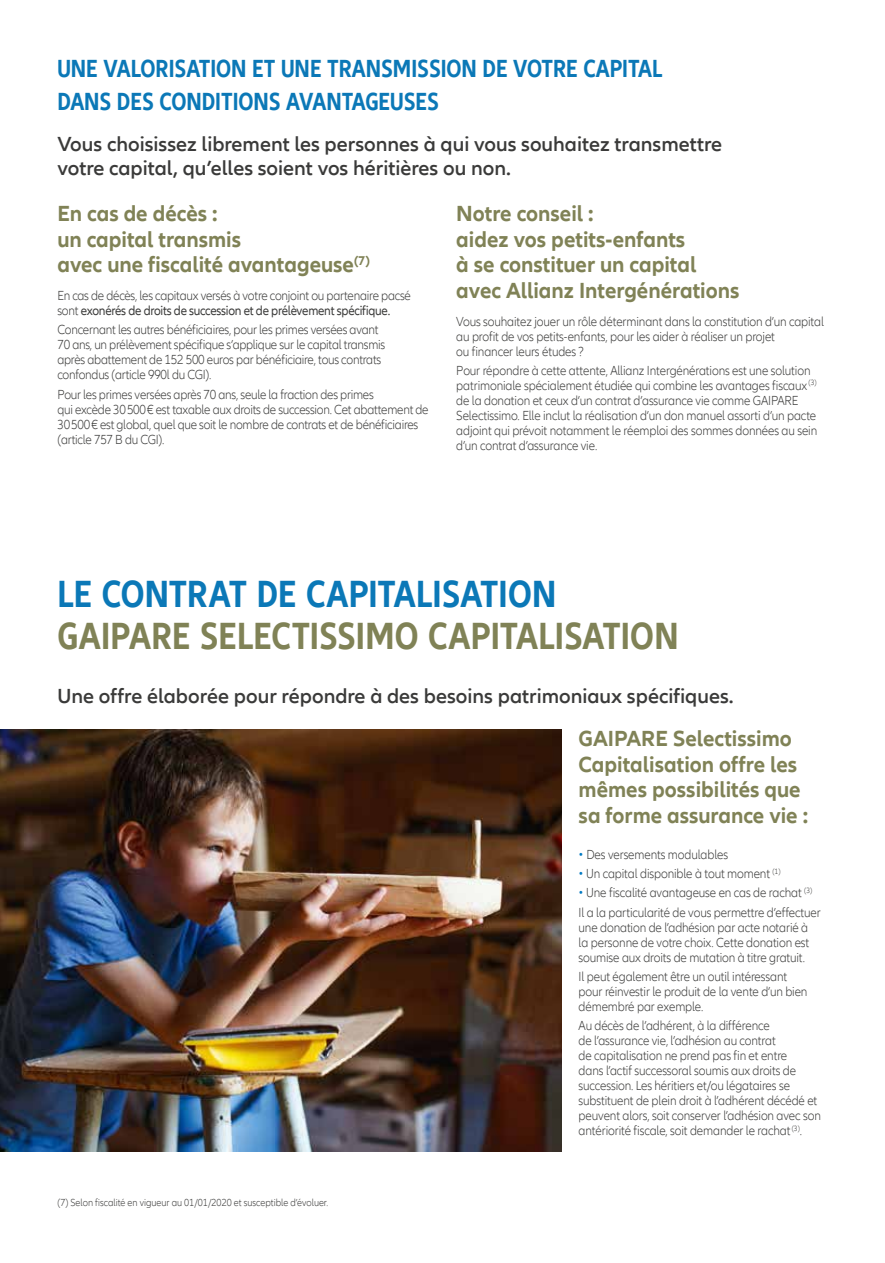
<style>
.page{position:relative;width:885px;height:1263px;background:#fff}
.page>*{position:absolute;margin:0;border:0;box-sizing:border-box;transform-origin:0 0}
.t1{font:700 condensed 39px "Allianz Neo";letter-spacing:.005em;color:#808256}
.t2{font:700 condensed 39px "Allianz Neo";color:#0b78b7}
.t3{font:700 condensed 25.5px/33px "Allianz Neo";color:#0b78b7}
.t4{font:700 22.5px/25.5px "Allianz Neo";color:#808256}
.t5{font:600 21px/24px "Allianz Neo";color:#3a3a39}
.t6{font:300 13.5px/15px "Allianz Neo";letter-spacing:-.01em;color:#3a3a39;scale:.9 1}
.t7{font:300 10.5px "Allianz Neo";color:#3a3a39;scale:.9 1}
.s1{font-weight:400}
.s2{font-weight:400;color:#0079c2}
</style>
<div class="page">
<img style="left:0;top:730px;width:561px;height:421px">
<h2 class="t3" style="left:57px;top:52px;width:606px">UNE VALORISATION ET UNE TRANSMISSION DE VOTRE CAPITAL<br>DANS DES CONDITIONS AVANTAGEUSES</h2>
<h3 class="t5" style="left:57px;top:132px;width:666px">Vous choisissez librement les personnes à qui vous souhaitez transmettre votre capital, qu’elles soient vos héritières ou non.</h3>
<h3 class="t4" style="left:57px;top:202px;width:314px">En cas de décès :<br>un capital transmis<br>avec une fiscalité avantageuse<sup>(7)</sup></h3>
<p class="t6" style="left:57px;top:288px;width:394px">En cas de décès, les capitaux versés à votre conjoint ou partenaire pacsé sont <span class="s1">exonérés de droits de succession et de prélèvement spécifique.</span></p>
<p class="t6" style="left:57px;top:323px;width:366px">Concernant les autres bénéficiaires, pour les primes versées avant 70 ans, un prélèvement spécifique s’applique sur le capital transmis après abattement de 152 500 euros par bénéficiaire, tous contrats confondus (article 990l du CGI).</p>
<p class="t6" style="left:57px;top:387px;width:414px">Pour les primes versées après 70 ans, seule la fraction des primes<br>qui excède 30500€ est taxable aux droits de succession. Cet abattement de 30500€ est global, quel que soit le nombre de contrats et de bénéficiaires (article 757 B du CGI).</p>
<h3 class="t4" style="left:456px;top:202px;width:284px">Notre conseil :<br>aidez vos petits-enfants<br>à se constituer un capital avec Allianz Intergénérations</h3>
<p class="t6" style="left:456px;top:314px;width:410px">Vous souhaitez jouer un rôle déterminant dans la constitution d’un capital au profit de vos petits-enfants, pour les aider à réaliser un projet<br>ou financer leurs études ?</p>
<p class="t6" style="left:456px;top:363px;width:402px">Pour répondre à cette attente, Allianz Intergénérations est une solution patrimoniale spécialement étudiée qui combine les avantages fiscaux <sup>(3) </sup>de la donation et ceux d’un contrat d’assurance vie comme GAIPARE Selectissimo. Elle inclut la réalisation d’un don manuel assorti d’un pacte adjoint qui prévoit notamment le réemploi des sommes données au sein d’un contrat d’assurance vie.</p>
<h1 class="t2" style="left:57px;top:572px;width:500px">LE CONTRAT DE CAPITALISATION</h1>
<h1 class="t1" style="left:57px;top:614px;width:622px">GAIPARE SELECTISSIMO CAPITALISATION</h1>
<h3 class="t5" style="left:57px;top:685px;width:677px">Une offre élaborée pour répondre à des besoins patrimoniaux spécifiques.</h3>
<p class="t7" style="left:57px;top:1196px;width:302px">(7) Selon fiscalité en vigueur au 01/01/2020 et susceptible d’évoluer.</p>
<h3 class="t4" style="left:578px;top:726px;width:231px">GAIPARE Selectissimo<br>Capitalisation offre les mêmes possibilités que sa forme assurance vie :</h3>
<p class="t6" style="left:578px;top:847px;width:168px"><span class="s2">•</span> Des versements modulables</p>
<p class="t6" style="left:578px;top:866px;width:226px"><span class="s2">•</span> Un capital disponible à tout moment <sup>(1)</sup></p>
<p class="t6" style="left:578px;top:884px;width:270px;line-height:19.2px"><span class="s2">•</span> Une fiscalité avantageuse en cas de rachat <sup>(3)<br></sup>Il a la particularité de vous permettre d’effectuer</p>
<p class="t6" style="left:578px;top:920px;width:258px;text-align:justify">une donation de l’adhésion par acte notarié à la personne de votre choix. Cette donation est soumise aux droits de mutation à titre gratuit.</p>
<p class="t6" style="left:578px;top:969px;width:256px">Il peut également être un outil intéressant pour réinvestir le produit de la vente d’un bien démembré par exemple.</p>
<p class="t6" style="left:578px;top:1018px;width:271px">Au décès de l’adhérent, à la différence<br>de l’assurance vie, l’adhésion au contrat<br>de capitalisation ne prend pas fin et entre<br>dans l’actif successoral soumis aux droits de succession. Les héritiers et/ou légataires se substituent de plein droit à l’adhérent décédé et peuvent alors, soit conserver l’adhésion avec son antériorité fiscale, soit demander le rachat <sup>(3)</sup>.</p>
</div>
